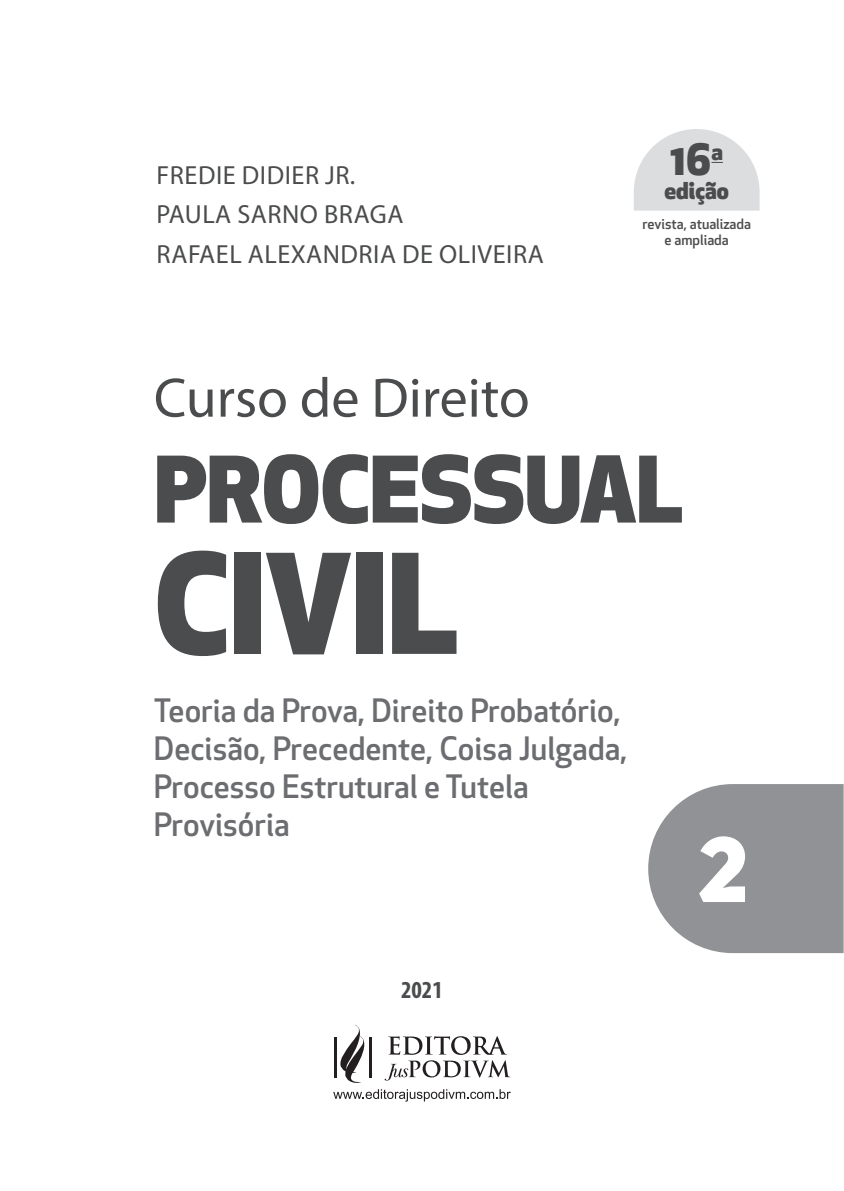
<style>
.page{position:relative;width:844px;height:1191px;background:#fff}
.page>*{position:absolute;margin:0;border:0;box-sizing:border-box;transform-origin:0 0}
.t1{font:800 134.75px "Apex New";letter-spacing:-.01em;color:#4b4c4d}
.t2{font:91.52px "Uni Sans Heavy CAPS";color:#fff}
.t3{font:800 89.25px "Apex New";letter-spacing:-.01em;color:#4b4c4d}
.t4{font:56px "Myriad Pro";color:#4b4c4d}
.t5{font:800 42px "Apex New";color:#4b4c4d}
.t6{font:500 31.5px/37.8px "Apex New";color:#6c6d70}
.t7{font:26.25px/39.4px "Myriad Pro";letter-spacing:.02em;color:#4b4c4d}
.t8{font:700 condensed 24.5px "Myriad Pro";color:#4b4c4d}
.t9{font:800 22.75px "Apex New";color:#4b4c4d}
.t10{font:500 14px/15.8px "Apex New";color:#4b4c4d;text-align:center}
</style>
<div class="page">
<svg style="left:340px;top:1024px;width:24px;height:59px"></svg>
<hr style="left:334px;top:1036px;width:2px;height:41px;background:#231f20">
<hr style="left:369px;top:1036px;width:3px;height:41px;background:#231f20">
<svg style="left:384px;top:1036px;width:126px;height:44px"></svg>
<svg style="left:333px;top:1089px;width:177px;height:12px"></svg>
<svg style="left:648px;top:784px;width:195px;height:169px;background:#9a9c9f"></svg>
<svg style="left:634px;top:129px;width:125px;height:82px"></svg>
<p class="t7" style="left:157px;top:155px;width:388px">FREDIE DIDIER JR.<br>PAULA SARNO BRAGA<br>RAFAEL ALEXANDRIA DE OLIVEIRA</p>
<h3 class="t5" style="left:670px;top:130px;width:54px">16<sup>a</sup></h3>
<p class="t9" style="left:664px;top:175px;width:66px">edição</p>
<p class="t10" style="left:642px;top:216px;width:110px">revista, atualizada e ampliada</p>
<h3 class="t4" style="left:154px;top:363px;width:377px">Curso de Direito</h3>
<h3 class="t3" style="left:154px;top:427px;width:530px">PROCESSUAL</h3>
<h1 class="t1" style="left:154px;top:510px;width:305px">CIVIL</h1>
<p class="t6" style="left:154px;top:691px;width:475px">Teoria da Prova, Direito Probatório,<br>Decisão, Precedente, Coisa Julgada,<br>Processo Estrutural e Tutela<br>Provisória</p>
<h2 class="t2" style="left:697px;top:811px;width:53px">2</h2>
<p class="t8" style="left:401px;top:974px;width:43px">2021</p>
</div>
